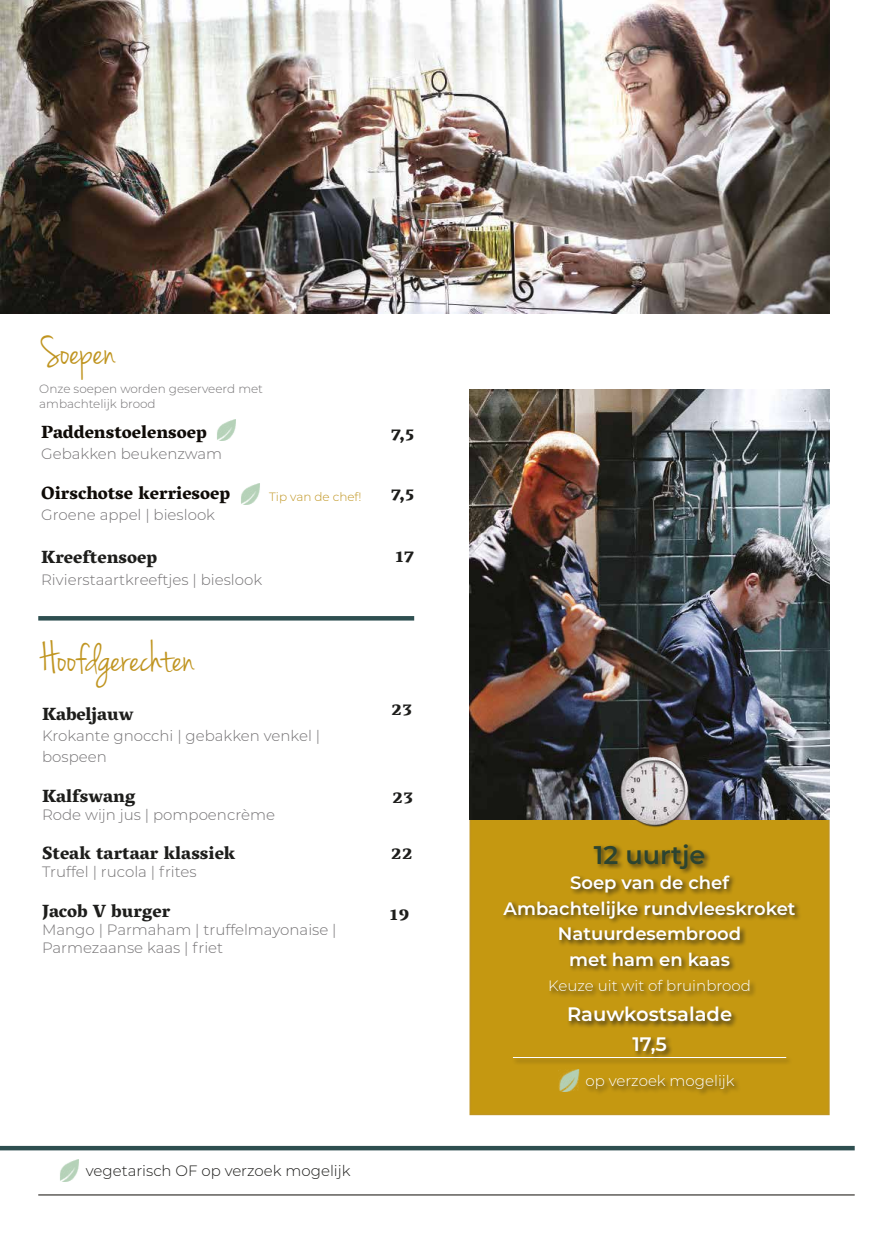
<style>
.page{position:relative;width:893px;height:1239px;background:#fff}
.page>*{position:absolute;margin:0;border:0;box-sizing:border-box;transform-origin:0 0}
.t1{font:43.5px "Jenna Sue";color:#c09521}
.t2{font:600 25.5px "Montserrat";color:#2c4431}
.t3{font:600 19.5px/30px "Montserrat";color:#fff;text-align:center}
.t4{font:800 18px "Vesper Libre";color:#1d1d1b}
.t5{font:600 18px/25.5px "Montserrat";color:#fff;text-align:center}
.t6{font:800 18px "Vesper Libre";color:#0f0b07}
.t7{font:300 15px/21px "Montserrat";color:#747274}
.t8{font:300 15px "Montserrat";color:#fff}
.t9{font:300 15px "Montserrat";color:#1d1d1b}
.t10{font:300 12px/14.4px "Montserrat";color:#747274}
.t11{font:300 12px "Montserrat";color:#c09521}
</style>
<div class="page">
<img style="left:0;top:0;width:829px;height:313px">
<hr style="left:38px;top:1194px;width:817px;height:1px;background:#0f0b07">
<div style="left:0;top:1145px;width:855px;height:5px;background:#2e4f50"></div>
<img style="left:60px;top:1159px;width:19px;height:22px">
<div style="left:470px;top:796px;width:359px;height:318px;background:#c59811"></div>
<div style="left:469px;top:796px;width:361px;height:319px;border:2px solid #c09521"></div>
<div style="left:502px;top:843px;width:300px;height:253px;background:#1d1d1b;opacity:.75"></div>
<hr style="left:513px;top:1057px;width:273px;height:1px;background:#fff">
<img style="left:469px;top:389px;width:361px;height:431px">
<img style="left:217px;top:419px;width:19px;height:22px">
<img style="left:241px;top:483px;width:19px;height:22px">
<hr style="left:38px;top:616px;width:376px;height:4px;background:#2e4f50">
<img style="left:558px;top:1070px;width:22px;height:21px">
<img style="left:618px;top:752px;width:75px;height:76px">
<h1 class="t1" style="left:41px;top:326px;width:76px">Soepen</h1>
<p class="t10" style="left:39px;top:381px;width:225px">Onze soepen worden geserveerd met ambachtelijk brood</p>
<p class="t6" style="left:41px;top:421px;width:167px">Paddenstoelensoep</p>
<p class="t7" style="left:41px;top:442px;width:183px">Gebakken beukenzwam</p>
<p class="t6" style="left:41px;top:482px;width:191px">Oirschotse kerriesoep</p>
<p class="t7" style="left:41px;top:504px;width:175px">Groene appel | bieslook</p>
<p class="t4" style="left:41px;top:546px;width:118px">Kreeftensoep</p>
<p class="t7" style="left:41px;top:568px;width:222px">Rivierstaartkreeftjes | bieslook</p>
<p class="t11" style="left:269px;top:488px;width:94px">Tip van de chef!</p>
<h1 class="t1" style="left:41px;top:633px;width:156px">Hoofdgerechten</h1>
<p class="t4" style="left:42px;top:703px;width:93px">Kabeljauw</p>
<p class="t7" style="left:42px;top:724px;width:280px">Krokante gnocchi | gebakken venkel | bospeen</p>
<p class="t4" style="left:42px;top:784px;width:95px">Kalfswang</p>
<p class="t7" style="left:42px;top:803px;width:234px">Rode wijn jus | pompoencrème</p>
<p class="t4" style="left:42px;top:842px;width:195px">Steak tartaar klassiek</p>
<p class="t7" style="left:42px;top:860px;width:156px">Truffel | rucola | frites</p>
<p class="t4" style="left:42px;top:900px;width:130px">Jacob V burger</p>
<p class="t7" style="left:42px;top:920px;width:296px;line-height:18px">Mango | Parmaham | truffelmayonaise |<br>Parmezaanse kaas | friet</p>
<p class="t4" style="left:390px;top:423px;width:26px">7,5</p>
<p class="t4" style="left:390px;top:483px;width:26px">7,5</p>
<p class="t4" style="left:395px;top:545px;width:21px">17</p>
<p class="t4" style="left:391px;top:698px;width:23px">23</p>
<p class="t4" style="left:392px;top:786px;width:23px">23</p>
<p class="t4" style="left:391px;top:842px;width:23px">22</p>
<p class="t4" style="left:389px;top:903px;width:22px">19</p>
<p class="t9" style="left:86px;top:1160px;width:266px">vegetarisch OF op verzoek mogelijk</p>
<h2 class="t2" style="left:594px;top:836px;width:113px">12 uurtje</h2>
<p class="t5" style="left:504px;top:869px;width:293px">Soep van de chef<br>Ambachtelijke rundvleeskroket<br>Natuurdesembrood<br>met ham en kaas</p>
<p class="t8" style="left:548px;top:975px;width:204px">Keuze uit wit of bruinbrood</p>
<h3 class="t3" style="left:567px;top:998px;width:167px">Rauwkostsalade<br>17,5</h3>
<p class="t8" style="left:585px;top:1070px;width:151px">op verzoek mogelijk</p>
</div>
